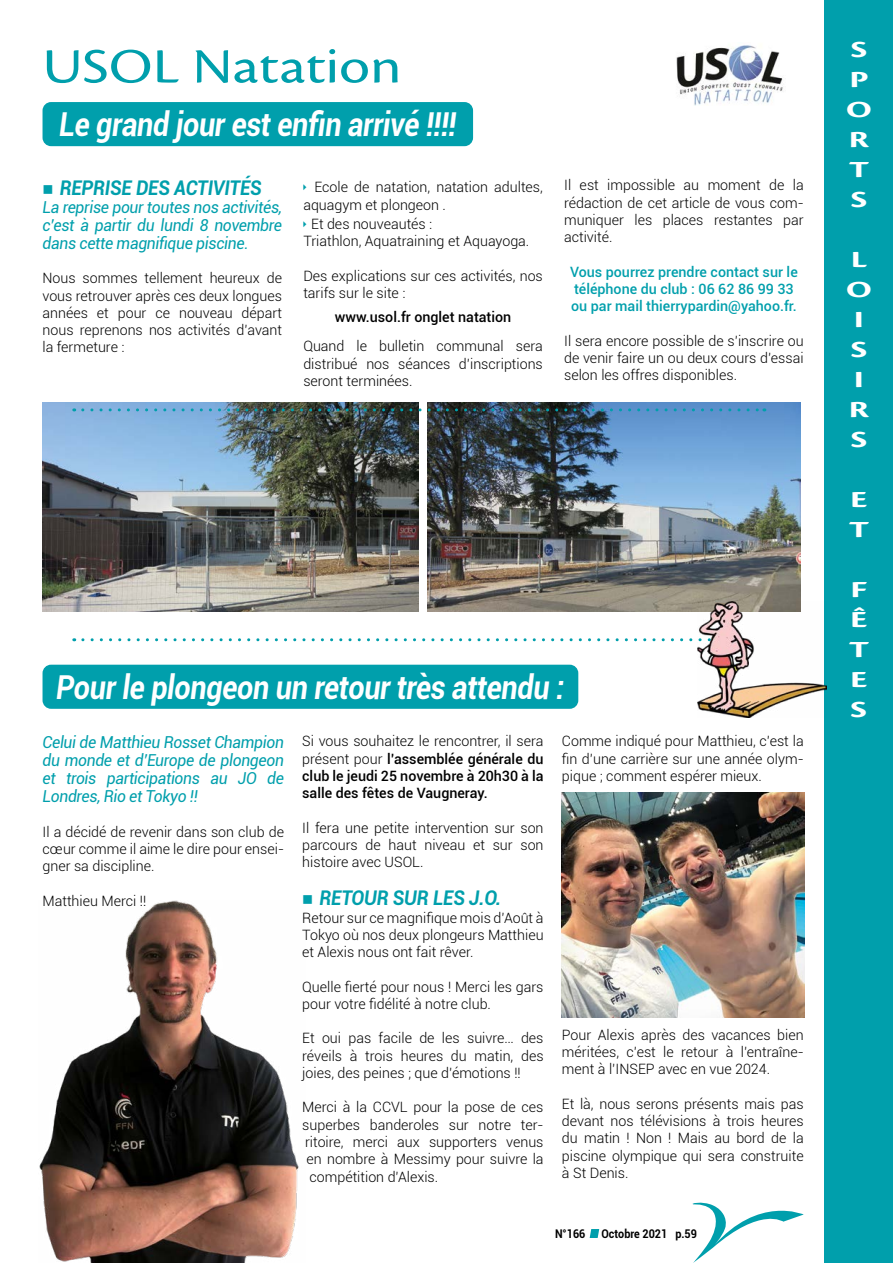
<style>
.page{position:relative;width:893px;height:1263px;background:#fff}
.page>*{position:absolute;margin:0;border:0;box-sizing:border-box;transform-origin:0 0}
.t1{font:51px "Cronos Pro";color:#009fac;scale:1.2 1}
.t2{font:italic 700 33px "Roboto";letter-spacing:-.01em;color:#fff;scale:.87 1}
.t3{font:700 24px/30px "Cronos Pro";color:#fff;scale:1.5 1}
.t4{font:italic 700 20.25px "Roboto";letter-spacing:-.01em;color:#009fac;scale:.92 1}
.t5{font:italic 16.5px/18px "Roboto";letter-spacing:-.02em;color:#009fac;text-align:justify;scale:.95 1}
.t6{font:300 14.25px/17.2px "Roboto";color:#000;text-align:justify}
.t7{font:500 14.25px/17.2px "Roboto";color:#000;text-align:justify}
.t8{font:500 14.25px/17.2px "Roboto";color:#009fac}
.t9{font:700 12px "Roboto";color:#000;scale:.9 1}
.s1{font-weight:300}
</style>
<div class="page">
<div style="left:825px;top:0;width:68px;height:1263px;background:#009fac"></div>
<svg style="left:692px;top:1202px;width:112px;height:61px"></svg>
<svg style="left:590px;top:1229px;width:9px;height:9px"></svg>
<img style="left:676px;top:45px;width:107px;height:61px">
<div style="left:43px;top:102px;width:430px;height:44px;background:#009fac;border-radius:9px"></div>
<div style="left:43px;top:665px;width:535px;height:44px;background:#009fac;border-radius:9px"></div>
<img style="left:43px;top:403px;width:376px;height:209px">
<img style="left:427px;top:403px;width:373px;height:209px">
<img style="left:561px;top:792px;width:243px;height:226px">
<img style="left:39px;top:901px;width:260px;height:362px">
<svg style="left:83px;top:408px;width:682px;height:3px;background:#3e7990"></svg>
<svg style="left:83px;top:638px;width:610px;height:3px"></svg>
<img style="left:697px;top:602px;width:129px;height:115px">
<h1 class="t1" style="left:43px;top:37px;width:301px">USOL Natation</h1>
<h2 class="t2" style="left:59px;top:101px;width:458px">Le grand jour est enfin arrivé !!!!</h2>
<h3 class="t4" style="left:43px;top:173px;width:240px">■ REPRISE DES ACTIVITÉS</h3>
<p class="t5" style="left:43px;top:197px;width:254px">La reprise pour toutes nos activités, c’est à partir du lundi 8 novembre dans cette magnifique piscine.</p>
<p class="t6" style="left:43px;top:269px;width:241px">Nous sommes tellement heureux de vous retrouver après ces deux longues années et pour ce nouveau départ nous reprenons nos activités d’avant la fermeture :</p>
<p class="t6" style="left:303px;top:178px;width:241px;text-indent:11px">Ecole de natation, natation adultes, aquagym et plongeon .</p>
<p class="t6" style="left:303px;top:215px;width:228px;text-indent:8px">Et des nouveautés :<br>Triathlon, Aquatraining et Aquayoga.</p>
<p class="t6" style="left:303px;top:267px;width:241px">Des explications sur ces activités, nos tarifs sur le site :</p>
<p class="t7" style="left:335px;top:308px;width:178px">www.usol.fr onglet natation</p>
<p class="t6" style="left:303px;top:337px;width:241px">Quand le bulletin communal sera distribué nos séances d’inscriptions seront terminées.</p>
<p class="t6" style="left:564px;top:176px;width:241px">Il est impossible au moment de la rédaction de cet article de vous com&shy;muniquer les places restantes par activité.</p>
<p class="t8" style="left:570px;top:262px;width:229px">Vous pourrez prendre contact sur le téléphone du club : 06 62 86 99 33 ou par mail thierrypardin@yahoo.fr.</p>
<p class="t6" style="left:564px;top:331px;width:241px">Il sera encore possible de s’inscrire ou de venir faire un ou deux cours d’essai selon les offres disponibles.</p>
<h2 class="t2" style="left:56px;top:664px;width:586px">Pour le plongeon un retour très attendu :</h2>
<p class="t5" style="left:43px;top:733px;width:256px">Celui de Matthieu Rosset Champion du monde et d’Europe de plongeon et trois participations au JO de Londres, Rio et Tokyo !!</p>
<p class="t6" style="left:43px;top:822px;width:243px">Il a décidé de revenir dans son club de cœur comme il aime le dire pour ensei&shy;gner sa discipline.</p>
<p class="t6" style="left:43px;top:891px;width:105px">Matthieu Merci !!</p>
<p class="t7" style="left:302px;top:732px;width:243px"><span class="s1">Si vous souhaitez le rencontrer, il sera présent pour</span> l’assemblée générale du club le jeudi 25 novembre à 20h30 à la salle des fêtes de Vaugneray.</p>
<p class="t6" style="left:302px;top:818px;width:243px">Il fera une petite intervention sur son parcours de haut niveau et sur son histoire avec USOL.</p>
<h3 class="t4" style="left:302px;top:884px;width:218px">■ RETOUR SUR LES J.O.</h3>
<p class="t6" style="left:302px;top:908px;width:243px">Retour sur ce magnifique mois d’Août à Tokyo où nos deux plongeurs Matthieu et Alexis nous ont fait rêver.</p>
<p class="t6" style="left:302px;top:977px;width:243px">Quelle fierté pour nous ! Merci les gars pour votre fidélité à notre club.</p>
<p class="t6" style="left:302px;top:1029px;width:243px">Et oui pas facile de les suivre… des réveils à trois heures du matin, des joies, des peines ; que d’émotions !!</p>
<p class="t6" style="left:302px;top:1098px;width:243px">Merci à la CCVL pour la pose de ces</p>
<p class="t6" style="left:302px;top:1115px;width:243px">superbes banderoles sur notre ter-</p>
<p class="t6" style="left:305px;top:1133px;width:240px">ritoire, merci aux supporters venus</p>
<p class="t6" style="left:307px;top:1150px;width:239px">en nombre à Messimy pour suivre la</p>
<p class="t6" style="left:310px;top:1167px;width:130px">compétition d’Alexis.</p>
<p class="t6" style="left:562px;top:732px;width:243px">Comme indiqué pour Matthieu, c’est la fin d’une carrière sur une année olym&shy;pique ; comment espérer mieux.</p>
<p class="t6" style="left:562px;top:1025px;width:243px">Pour Alexis après des vacances bien méritées, c’est le retour à l’entraîne&shy;ment à l’INSEP avec en vue 2024.</p>
<p class="t6" style="left:562px;top:1094px;width:243px">Et là, nous serons présents mais pas devant nos télévisions à trois heures du matin ! Non ! Mais au bord de la piscine olympique qui sera construite à St Denis.</p>
<p class="t9" style="left:555px;top:1225px;width:35px">N°166</p>
<p class="t9" style="left:601px;top:1225px;width:108px">Octobre 2021 p.59</p>
<h3 class="t3" style="left:846px;top:35px;width:19px">S<br>P<br>O<br>R<br>T<br>S</h3>
<h3 class="t3" style="left:846px;top:245px;width:19px;text-align:center">L<br>O<br>I<br>S<br>I<br>R<br>S</h3>
<h3 class="t3" style="left:849px;top:485px;width:15px">E<br>T</h3>
<h3 class="t3" style="left:849px;top:575px;width:15px;text-align:justify">F Ê T E S</h3>
</div>
